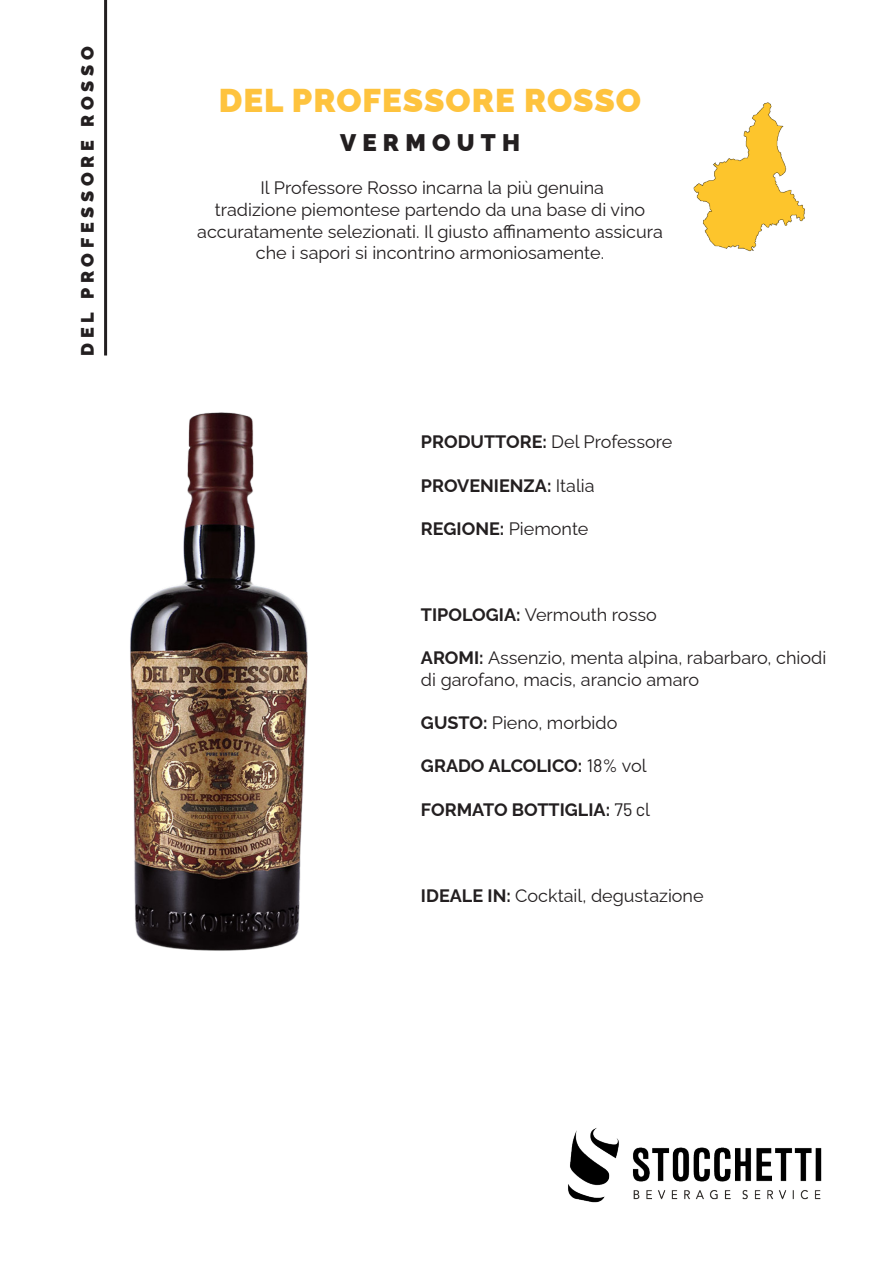
<style>
.page{position:relative;width:893px;height:1263px;background:#fff}
.page>*{position:absolute;margin:0;border:0;box-sizing:border-box;transform-origin:0 0}
.t1{font:900 33px "Raleway";letter-spacing:.03em;color:#fec33e}
.t2{font:900 24px "Raleway";letter-spacing:.26em;color:#231f20}
.t3{font:18px/21.6px "Raleway";color:#231f20}
.t4{font:700 18px "Raleway";color:#231f20}
.t5{font:900 18px "Raleway";letter-spacing:.26em;color:#231f20}
.s1{font-weight:700}
.s2{font-weight:400}
.s3{font-family:"Barlow";font-weight:400}
</style>
<div class="page">
<img style="left:568px;top:1128px;width:254px;height:75px">
<img style="left:104px;top:345px;width:204px;height:606px">
<img style="left:693px;top:102px;width:112px;height:150px">
<hr style="left:104px;top:0;width:3px;height:355px;background:#231f20">
<p class="t5" style="left:73px;top:355px;width:311px;rotate:-90deg">DEL PROFESSORE ROSSO</p>
<p class="t1" style="left:219px;top:74px;width:424px">DEL PROFESSORE ROSSO</p>
<p class="t2" style="left:340px;top:124px;width:181px">VERMOUTH</p>
<p class="t3" style="left:197px;top:175px;width:467px;text-align:center">Il Professore Rosso incarna la più genuina<br>tradizione piemontese partendo da una base di vino accuratamente selezionati. Il giusto affinamento assicura che i sapori si incontrino armoniosamente.</p>
<p class="t3" style="left:421px;top:429px;width:253px"><span class="s1">PRODUTTORE:</span> Del Professore</p>
<p class="t4" style="left:421px;top:471px;width:175px">PROVENIENZA: <span class="s2">Italia</span></p>
<p class="t4" style="left:421px;top:514px;width:169px">REGIONE: <span class="s2">Piemonte</span></p>
<p class="t3" style="left:421px;top:602px;width:237px"><span class="s1">TIPOLOGIA:</span> Vermouth rosso</p>
<p class="t3" style="left:421px;top:645px;width:407px"><span class="s1">AROMI:</span> Assenzio, menta alpina, rabarbaro, chiodi di garofano, macis, arancio amaro</p>
<p class="t3" style="left:421px;top:710px;width:198px"><span class="s1">GUSTO:</span> Pieno, morbido</p>
<p class="t4" style="left:421px;top:752px;width:227px">GRADO ALCOLICO: <span class="s3">18%</span> <span class="s2">vol</span></p>
<p class="t4" style="left:421px;top:795px;width:231px">FORMATO BOTTIGLIA: <span class="s3">75 c</span><span class="s2">l</span></p>
<p class="t3" style="left:421px;top:883px;width:284px"><span class="s1">IDEALE IN:</span> Cocktail, degustazione</p>
</div>
